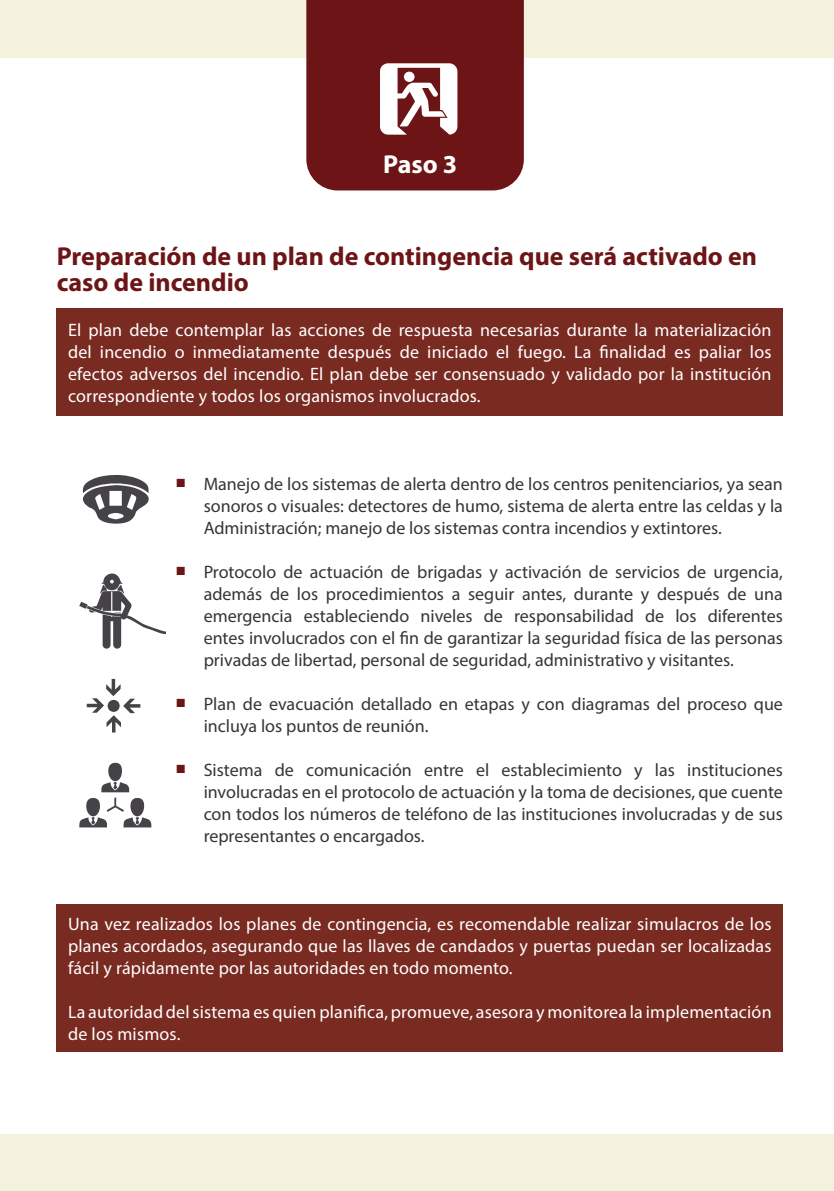
<style>
.page{position:relative;width:834px;height:1191px;background:#fff}
.page>*{position:absolute;margin:0;border:0;box-sizing:border-box;transform-origin:0 0}
.t1{font:700 26px/26px "Myriad Pro";color:#6d1516}
.t2{font:700 26px "Myriad Pro";color:#fff}
.t3{font:18px/22px "Myriad Pro";color:#373437;text-align:justify}
.t4{font:18px/22px "Myriad Pro";letter-spacing:.01em;color:#fff;text-align:justify}
.s1{font-family:"Minion Pro";font-size:28px;color:#6d1516}
</style>
<div class="page">
<div style="left:0;top:1134px;width:833px;height:57px;background:#f4f1dc"></div>
<div style="left:0;top:0;width:833px;height:57px;background:#f4f1dc"></div>
<div style="left:306px;top:0;width:217px;height:190px;background:#6d1516"></div>
<svg style="left:380px;top:63px;width:77px;height:72px"></svg>
<div style="left:404px;top:72px;width:10px;height:10px;background:#fff;border-radius:50%"></div>
<svg style="left:82px;top:474px;width:67px;height:50px"></svg>
<svg style="left:79px;top:573px;width:87px;height:75px"></svg>
<svg style="left:87px;top:679px;width:53px;height:53px"></svg>
<svg style="left:79px;top:762px;width:72px;height:65px"></svg>
<div style="left:57px;top:308px;width:725px;height:107px;background:#792a21"></div>
<div style="left:57px;top:904px;width:725px;height:148px;background:#792a21"></div>
<h1 class="t2" style="left:383px;top:147px;width:76px">Paso 3</h1>
<h1 class="t1" style="left:57px;top:243px;width:701px">Preparación de un plan de contingencia que será activado en caso de incendio</h1>
<p class="t4" style="left:68px;top:319px;width:705px">El plan debe contemplar las acciones de respuesta necesarias durante la materialización del incendio o inmediatamente después de iniciado el fuego. La finalidad es paliar los efectos adversos del incendio. El plan debe ser consensuado y validado por la institución correspondiente y todos los organismos involucrados.</p>
<p class="t3" style="left:204px;top:473px;width:580px;text-indent:-28px"><span class="s1">■</span> Manejo de los sistemas de alerta dentro de los centros penitenciarios, ya sean sonoros o visuales: detectores de humo, sistema de alerta entre las celdas y la Administración; manejo de los sistemas contra incendios y extintores.</p>
<p class="t3" style="left:204px;top:561px;width:580px;text-indent:-28px"><span class="s1">■</span> Protocolo de actuación de brigadas y activación de servicios de urgencia, además de los procedimientos a seguir antes, durante y después de una emergencia estableciendo niveles de responsabilidad de los diferentes entes involucrados con el fin de garantizar la seguridad física de las personas privadas de libertad, personal de seguridad, administrativo y visitantes.</p>
<p class="t3" style="left:204px;top:693px;width:580px;text-indent:-28px"><span class="s1">■</span> Plan de evacuación detallado en etapas y con diagramas del proceso que incluya los puntos de reunión.</p>
<p class="t3" style="left:204px;top:759px;width:580px;text-indent:-28px"><span class="s1">■</span> Sistema de comunicación entre el establecimiento y las instituciones involucradas en el protocolo de actuación y la toma de decisiones, que cuente con todos los números de teléfono de las instituciones involucradas y de sus representantes o encargados.</p>
<p class="t4" style="left:68px;top:913px;width:705px">Una vez realizados los planes de contingencia, es recomendable realizar simulacros de los planes acordados, asegurando que las llaves de candados y puertas puedan ser localizadas fácil y rápidamente por las autoridades en todo momento.</p>
<p class="t4" style="left:68px;top:1001px;width:705px">La autoridad del sistema es quien planifica, promueve, asesora y monitorea la implementación de los mismos.</p>
</div>
